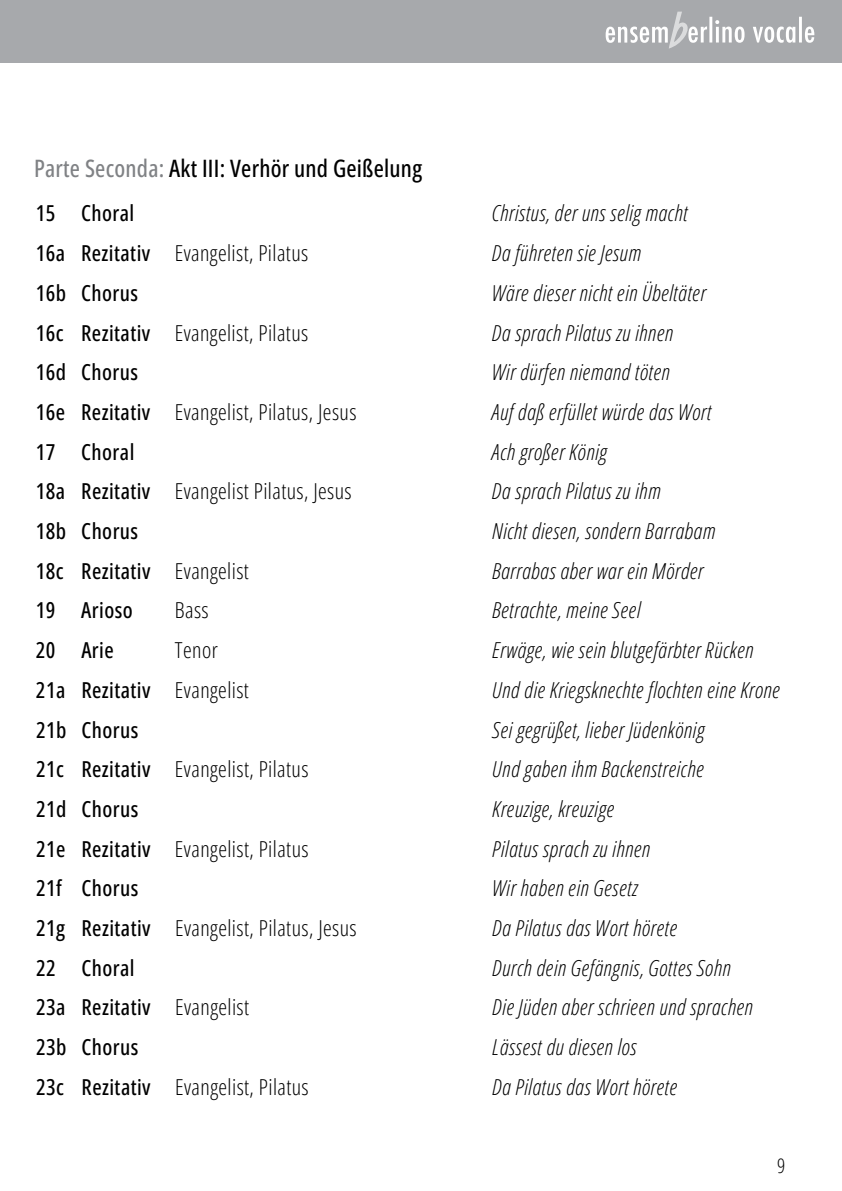
<style>
.page{position:relative;width:842px;height:1191px;background:#fff}
.page>*{position:absolute;margin:0;border:0;box-sizing:border-box;transform-origin:0 0}
.t1{font:500 24px "Open Sans Condensed";letter-spacing:.01em;color:#000}
.t2{font:italic 300 22px "Open Sans Condensed";letter-spacing:.02em;color:#000}
.t3{font:300 22px "Open Sans Condensed";letter-spacing:.02em;color:#000}
.t4{font:500 22px "Open Sans Condensed";letter-spacing:.02em;color:#000}
.t5{font:300 20px "Open Sans Condensed";color:#000}
.s1{color:#808285}
.s2{font-weight:500}
.s3{font-weight:300}
</style>
<div class="page">
<div style="left:0;top:0;width:842px;height:62px;background:#a7a9ac"></div>
<svg style="left:606px;top:12px;width:208px;height:37px"></svg>
<p class="t1" style="left:34px;top:152px;width:389px"><span class="s1">Parte Seconda:</span> Akt III: Verhör und Geißelung</p>
<p class="t4" style="left:36px;top:198px;width:100px">15 Choral</p>
<p class="t2" style="left:492px;top:198px;width:197px">Christus, der uns selig macht</p>
<p class="t3" style="left:36px;top:238px;width:274px"><span class="s2">16a Rezitativ</span> Evangelist, Pilatus</p>
<p class="t2" style="left:492px;top:238px;width:151px">Da führeten sie Jesum</p>
<p class="t4" style="left:36px;top:278px;width:104px">16b Chorus</p>
<p class="t2" style="left:492px;top:277px;width:215px">Wäre dieser nicht ein Übeltäter</p>
<p class="t3" style="left:36px;top:317px;width:274px"><span class="s2">16c Rezitativ</span> Evangelist, Pilatus</p>
<p class="t2" style="left:492px;top:317px;width:183px">Da sprach Pilatus zu ihnen</p>
<p class="t4" style="left:36px;top:357px;width:104px">16d Chorus</p>
<p class="t2" style="left:492px;top:357px;width:179px">Wir dürfen niemand töten</p>
<p class="t3" style="left:36px;top:397px;width:322px"><span class="s2">16e Rezitativ</span> Evangelist, Pilatus, Jesus</p>
<p class="t2" style="left:492px;top:396px;width:221px">Auf daß erfüllet würde das Wort</p>
<p class="t4" style="left:36px;top:436px;width:100px">17 Choral</p>
<p class="t2" style="left:492px;top:436px;width:116px">Ach großer König</p>
<p class="t3" style="left:36px;top:476px;width:317px"><span class="s2">18a Rezitativ</span> Evangelist Pilatus, Jesus</p>
<p class="t2" style="left:492px;top:476px;width:170px">Da sprach Pilatus zu ihm</p>
<p class="t4" style="left:36px;top:516px;width:104px">18b Chorus</p>
<p class="t2" style="left:492px;top:515px;width:225px">Nicht diesen, sondern Barrabam</p>
<p class="t4" style="left:36px;top:555px;width:214px">18c Rezitativ <span class="s3">Evangelist</span></p>
<p class="t2" style="left:492px;top:555px;width:213px">Barrabas aber war ein Mörder</p>
<p class="t4" style="left:36px;top:595px;width:98px">19 Arioso</p>
<p class="t3" style="left:175px;top:595px;width:35px">Bass</p>
<p class="t2" style="left:492px;top:595px;width:150px">Betrachte, meine Seel</p>
<p class="t4" style="left:36px;top:635px;width:79px">20 Arie</p>
<p class="t3" style="left:175px;top:635px;width:44px">Tenor</p>
<p class="t2" style="left:492px;top:635px;width:263px">Erwäge, wie sein blutgefärbter Rücken</p>
<p class="t4" style="left:36px;top:675px;width:214px">21a Rezitativ <span class="s3">Evangelist</span></p>
<p class="t2" style="left:492px;top:674px;width:289px">Und die Kriegsknechte flochten eine Krone</p>
<p class="t4" style="left:36px;top:714px;width:104px">21b Chorus</p>
<p class="t2" style="left:492px;top:714px;width:214px">Sei gegrüßet, lieber Jüdenkönig</p>
<p class="t3" style="left:36px;top:754px;width:274px"><span class="s2">21c Rezitativ</span> Evangelist, Pilatus</p>
<p class="t2" style="left:492px;top:754px;width:213px">Und gaben ihm Backenstreiche</p>
<p class="t4" style="left:36px;top:794px;width:104px">21d Chorus</p>
<p class="t2" style="left:492px;top:793px;width:123px">Kreuzige, kreuzige</p>
<p class="t3" style="left:36px;top:833px;width:274px"><span class="s2">21e Rezitativ</span> Evangelist, Pilatus</p>
<p class="t2" style="left:492px;top:833px;width:160px">Pilatus sprach zu ihnen</p>
<p class="t4" style="left:36px;top:873px;width:104px">21f Chorus</p>
<p class="t2" style="left:492px;top:873px;width:147px">Wir haben ein Gesetz</p>
<p class="t3" style="left:36px;top:913px;width:322px"><span class="s2">21g Rezitativ</span> Evangelist, Pilatus, Jesus</p>
<p class="t2" style="left:493px;top:912px;width:186px">Da Pilatus das Wort hörete</p>
<p class="t4" style="left:36px;top:952px;width:100px">22 Choral</p>
<p class="t2" style="left:493px;top:952px;width:240px">Durch dein Gefängnis, Gottes Sohn</p>
<p class="t4" style="left:36px;top:992px;width:214px">23a Rezitativ <span class="s3">Evangelist</span></p>
<p class="t2" style="left:493px;top:992px;width:262px">Die Jüden aber schrieen und sprachen</p>
<p class="t4" style="left:36px;top:1032px;width:104px">23b Chorus</p>
<p class="t2" style="left:493px;top:1031px;width:146px">Lässest du diesen los</p>
<p class="t3" style="left:36px;top:1071px;width:274px"><span class="s2">23c Rezitativ</span> Evangelist, Pilatus</p>
<p class="t2" style="left:493px;top:1071px;width:186px">Da Pilatus das Wort hörete</p>
<p class="t5" style="left:777px;top:1151px;width:10px">9</p>
</div>
